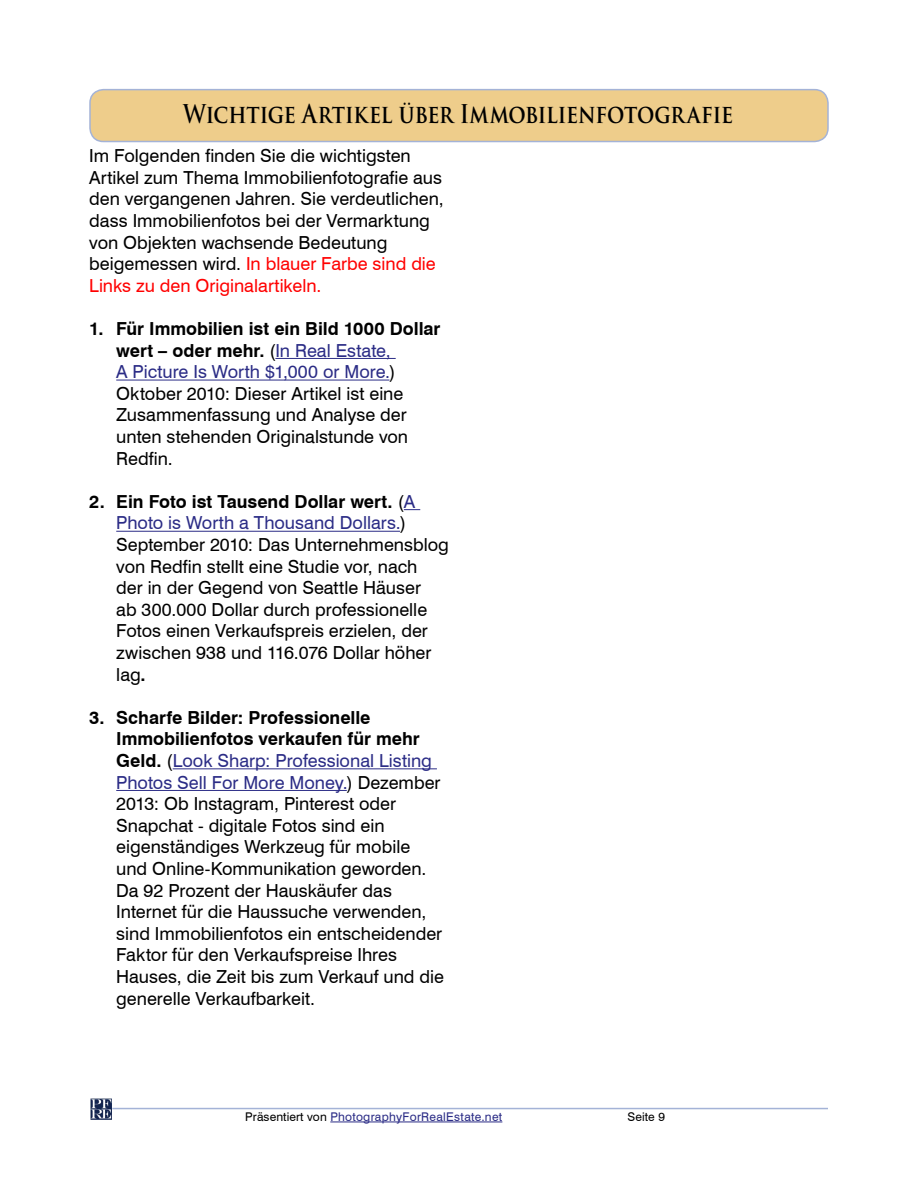
<style>
.page{position:relative;width:918px;height:1188px;background:#fff}
.page>*{position:absolute;margin:0;border:0;box-sizing:border-box;transform-origin:0 0}
.t1{font:700 25.2px "Trajan Pro";letter-spacing:-.01em;color:#000;scale:.83 1}
.t2{font:18px/21.6px "Swiss 721 BT";color:#000}
.t3{font:12px "Swiss 721 BT";letter-spacing:.025em;color:#2b2c86}
.t4{font:12px "Swiss 721 BT";letter-spacing:.01em;color:#000}
.s1{color:#f00}
.s2{font-weight:700}
.s3{color:#2b2c86}
.s4{color:#000}
</style>
<div class="page">
<hr style="left:112px;top:1108px;width:716px;height:1px;background:#a4b3d7">
<img style="left:90px;top:1098px;width:21px;height:21px">
<hr style="left:330px;top:1122px;width:172px;height:1px;background:#2b2c86">
<div style="left:90px;top:90px;width:738px;height:52px;background:#eecd8b;border-radius:14px"></div>
<div style="left:89px;top:89px;width:740px;height:53px;border:2px solid #a4b3d7;border-radius:14px"></div>
<hr style="left:275px;top:358px;width:121px;height:1px;background:#2b2c86">
<hr style="left:116px;top:380px;width:274px;height:1px;background:#2b2c86">
<svg style="left:404px;top:509px;width:16px;height:1px"></svg>
<hr style="left:116px;top:531px;width:284px;height:1px;background:#2b2c86">
<hr style="left:173px;top:768px;width:264px;height:1px;background:#2b2c86">
<hr style="left:116px;top:790px;width:231px;height:1px;background:#2b2c86">
<h1 class="t1" style="left:183px;top:99px;width:664px">Wichtige Artikel über Immobilienfotografie</h1>
<p class="t2" style="left:89px;top:145px;width:356px">Im Folgenden finden Sie die wichtigsten Artikel zum Thema Immobilienfotografie aus den vergangenen Jahren. Sie verdeutlichen, dass Immobilienfotos bei der Vermarktung von Objekten wachsende Bedeutung beigemessen wird. <span class="s1">In blauer Farbe sind die Links zu den Originalartikeln.</span></p>
<p class="t2" style="left:116px;top:318px;width:326px;text-indent:-27px"><span class="s2">1. Für Immobilien ist ein Bild 1000 Dollar wert – oder mehr.</span> (<span class="s3">In Real Estate,<br>A Picture Is Worth $1,000 or More.</span>)<br>Oktober 2010: Dieser Artikel ist eine<br>Zusammenfassung und Analyse der unten stehenden Originalstunde von<br>Redfin.</p>
<p class="t2" style="left:116px;top:490px;width:334px;text-indent:-27px"><span class="s2">2. Ein Foto ist Tausend Dollar wert.</span> (<span class="s3">A Photo is Worth a Thousand Dollars.</span>)<br>September 2010: Das Unternehmensblog von Redfin stellt eine Studie vor, nach<br>der in der Gegend von Seattle Häuser<br>ab 300.000 Dollar durch professionelle Fotos einen Verkaufspreis erzielen, der zwischen 938 und 116.076 Dollar höher lag<span class="s2">.</span></p>
<p class="t2" style="left:116px;top:706px;width:329px;text-indent:-27px"><span class="s2">3. Scharfe Bilder: Professionelle Immobilienfotos verkaufen für mehr Geld.</span> (<span class="s3">Look Sharp: Professional Listing Photos Sell For More Money.</span>) Dezember 2013: Ob Instagram, Pinterest oder Snapchat - digitale Fotos sind ein eigenständiges Werkzeug für mobile und Online-Kommunikation geworden.<br>Da 92 Prozent der Hauskäufer das Internet für die Haussuche verwenden, sind Immobilienfotos ein entscheidender Faktor für den Verkaufspreise Ihres Hauses, die Zeit bis zum Verkauf und die generelle Verkaufbarkeit.</p>
<p class="t3" style="left:245px;top:1109px;width:259px"><span class="s4">Präsentiert von</span> PhotographyForRealEstate.net</p>
<p class="t4" style="left:628px;top:1109px;width:39px">Seite 9</p>
</div>
